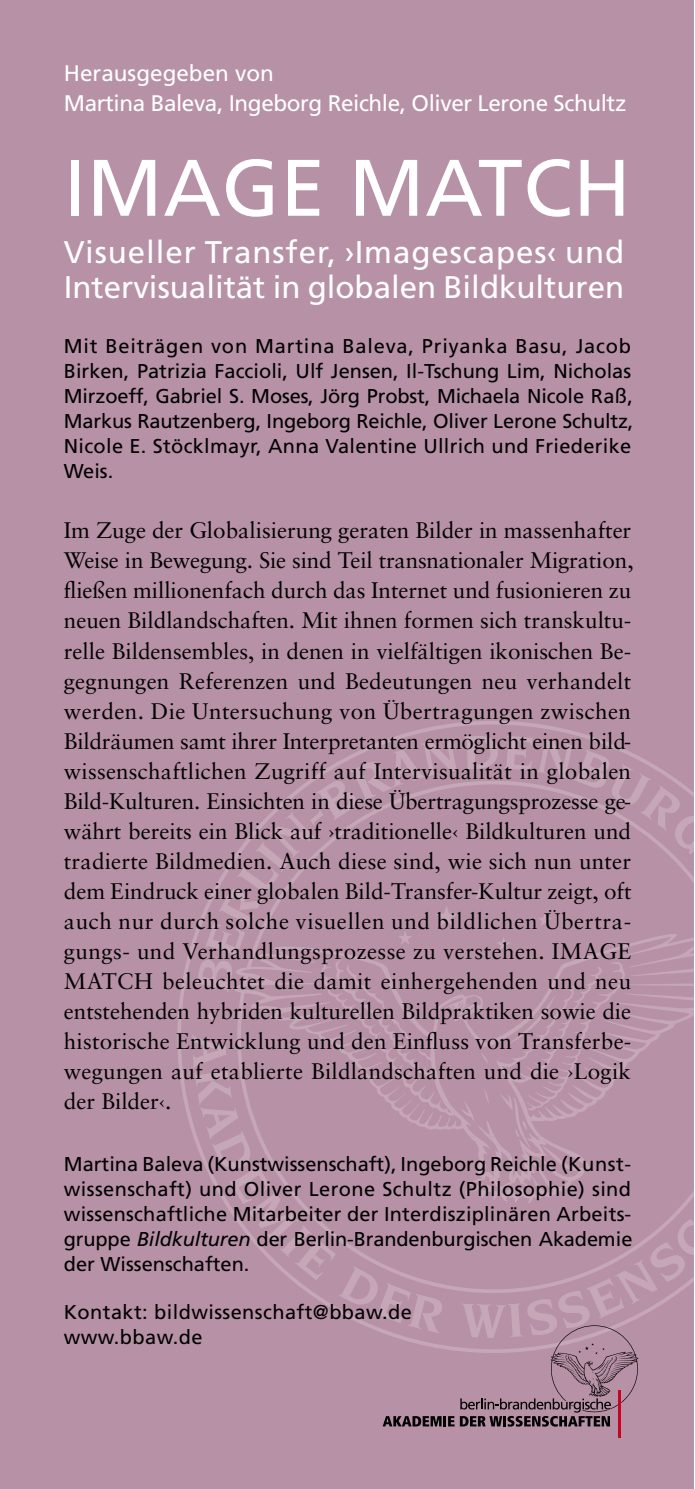
<style>
.page{position:relative;width:695px;height:1489px;background:#fff}
.page>*{position:absolute;margin:0;border:0;box-sizing:border-box;transform-origin:0 0}
.t1{font:80px "Frutiger";letter-spacing:.01em;color:#fff}
.t2{font:31.25px/35px "Frutiger";color:#fff}
.t3{font:22.5px/30px "Sabon";letter-spacing:.01em;color:#000;text-align:justify}
.t4{font:22.5px/30px "Frutiger";letter-spacing:-.02em;color:#fff}
.t5{font:20px/25px "Frutiger";letter-spacing:.015em;color:#000;text-align:justify}
.s1{font-style:italic}
</style>
<div class="page">
<div style="left:0;top:1px;width:692px;height:1487px;background:#b791a6"></div>
<svg style="left:177px;top:721px;width:409px;height:410px"></svg>
<svg style="left:234px;top:780px;width:458px;height:244px"></svg>
<div style="left:208px;top:1012px;width:8px;height:8px;background:#c5a7b7;border-radius:50%"></div>
<svg style="left:196px;top:737px;width:260px;height:255px"></svg>
<svg style="left:464px;top:735px;width:228px;height:119px"></svg>
<hr style="left:618px;top:1390px;width:3px;height:47px;background:#c70225">
<svg style="left:192px;top:1024px;width:500px;height:402px"></svg>
<p class="t4" style="left:64px;top:58px;width:564px">Herausgegeben von<br>Martina Baleva, Ingeborg Reichle, Oliver Lerone Schultz</p>
<h1 class="t1" style="left:64px;top:141px;width:568px">IMAGE MATCH</h1>
<h2 class="t2" style="left:64px;top:235px;width:562px">Visueller Transfer, ›Imagescapes‹ und<br>Intervisualität in globalen Bildkulturen</h2>
<p class="t5" style="left:64px;top:334px;width:571px">Mit Beiträgen von Martina Baleva, Priyanka Basu, Jacob Birken, Patrizia Faccioli, Ulf Jensen, Il-Tschung Lim, Nicholas Mirzoeff, Gabriel S. Moses, Jörg Probst, Michaela Nicole Raß, Markus Rautzenberg, Ingeborg Reichle, Oliver Lerone Schultz, Nicole E. Stöcklmayr, Anna Valentine Ullrich und Friederike Weis.</p>
<p class="t3" style="left:64px;top:515px;width:571px">Im Zuge der Globalisierung geraten Bilder in massenhafter Weise in Bewegung. Sie sind Teil transnationaler Migration, fließen millionenfach durch das Internet und fusionieren zu neuen Bildlandschaften. Mit ihnen formen sich transkultu&shy;relle Bildensembles, in denen in vielfältigen ikonischen Be&shy;gegnungen Referenzen und Bedeutungen neu verhandelt werden. Die Untersuchung von Übertragungen zwischen Bildräumen samt ihrer Interpretanten ermöglicht einen bild&shy;wissenschaftlichen Zugriff auf Intervisualität in globalen Bild-Kulturen. Einsichten in diese Übertragungsprozesse ge&shy;währt bereits ein Blick auf ›traditionelle‹ Bildkulturen und tradierte Bildmedien. Auch diese sind, wie sich nun unter dem Eindruck einer globalen Bild-Transfer-Kultur zeigt, oft auch nur durch solche visuellen und bildlichen Übertra&shy;gungs- und Verhandlungsprozesse zu verstehen. IMAGE MATCH beleuchtet die damit einhergehenden und neu entstehenden hybriden kulturellen Bildpraktiken sowie die historische Entwicklung und den Einfluss von Transferbe&shy;wegungen auf etablierte Bildlandschaften und die ›Logik der Bilder‹.</p>
<p class="t5" style="left:64px;top:1151px;width:570px">Martina Baleva (Kunstwissenschaft), Ingeborg Reichle (Kunst&shy;wissenschaft) und Oliver Lerone Schultz (Philosophie) sind wissenschaftliche Mitarbeiter der Interdisziplinären Arbeits&shy;gruppe <span class="s1">Bildkulturen</span> der Berlin-Brandenburgischen Akademie der Wissenschaften.</p>
<p class="t5" style="left:64px;top:1299px;width:349px">Kontakt: bildwissenschaft@bbaw.de www.bbaw.de</p>
</div>
